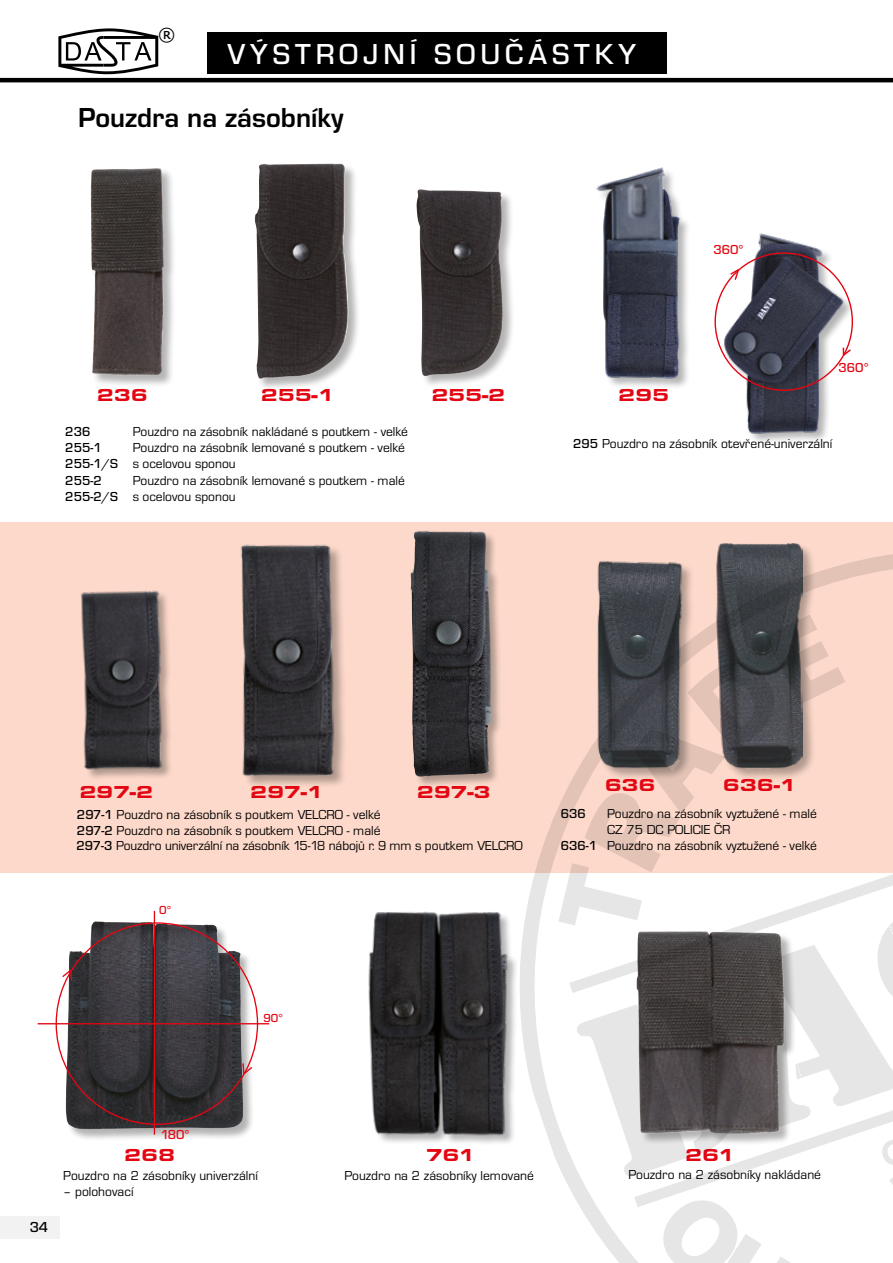
<style>
.page{position:relative;width:893px;height:1263px;background:#fff}
.page>*{position:absolute;margin:0;border:0;box-sizing:border-box;transform-origin:0 0}
.Normální{font:500 30px "Eurostile TOT";letter-spacing:.165em;color:#fff}
.Nadpis_nový{font:700 28.5px "Eurostile TOT";color:#000}
.Normální-2{font:900 expanded 18px "Eurostile TOT";letter-spacing:-.01em;color:#e30613}
.Normální-3{font:17.85px "Tahoma";color:#000}
.t1{font:500 15px "Eurostile TOT";color:#000}
.Normální-4{font:13.5px/16.2px "Eurostile TOT";color:#000}
.Normální-5{font:500 13.5px "Eurostile TOT";color:#000}
.Normální-6{font:500 13.5px "Eurostile TOT";color:#e30613}
.Normální-7{font:500 12px "Eurostile TOT";color:#e30613}
.s1{font-weight:500}
</style>
<div class="page">
<div style="left:0;top:1216px;width:60px;height:22px;background:#f2f2f2"></div>
<div style="left:0;top:522px;width:474px;height:351px;background:#fcd9ca"></div>
<svg style="left:58px;top:28px;width:100px;height:46px"></svg>
<div style="left:66px;top:921px;width:189px;height:220px;background:#000;opacity:.3"></div>
<img style="left:66px;top:921px;width:34px;height:208px">
<div style="left:82px;top:591px;width:91px;height:189px;background:#000;opacity:.3"></div>
<img style="left:68px;top:572px;width:96px;height:218px">
<img style="left:368px;top:911px;width:106px;height:232px">
<div style="left:416px;top:189px;width:99px;height:199px;background:#000;opacity:.3"></div>
<img style="left:416px;top:189px;width:87px;height:189px">
<div style="left:410px;top:531px;width:93px;height:257px;background:#000;opacity:.3"></div>
<img style="left:410px;top:527px;width:64px;height:252px">
<img style="left:596px;top:167px;width:92px;height:220px">
<div style="left:723px;top:234px;width:132px;height:211px;background:#000;opacity:.3"></div>
<img style="left:716px;top:233px;width:129px;height:212px">
<svg style="left:242px;top:1062px;width:12px;height:14px"></svg>
<svg style="left:62px;top:968px;width:11px;height:14px"></svg>
<hr style="left:154px;top:911px;width:1px;height:224px;background:#e30613">
<hr style="left:38px;top:1023px;width:231px;height:1px;background:#e30613">
<svg style="left:841px;top:348px;width:11px;height:9px"></svg>
<svg style="left:729px;top:268px;width:12px;height:13px"></svg>
<img style="left:235px;top:522px;width:118px;height:265px">
<div style="left:254px;top:163px;width:107px;height:228px;background:#000;opacity:.3"></div>
<img style="left:254px;top:163px;width:95px;height:216px">
<div style="left:90px;top:168px;width:86px;height:220px;background:#000;opacity:.3"></div>
<img style="left:91px;top:168px;width:73px;height:208px">
<hr style="left:0;top:78px;width:893px;height:4px;background:#000">
<svg style="left:474px;top:522px;width:419px;height:741px"></svg>
<svg style="left:661px;top:1216px;width:136px;height:47px"></svg>
<svg style="left:558px;top:614px;width:287px;height:125px;background:#8b7e7b"></svg>
<svg style="left:557px;top:739px;width:336px;height:477px"></svg>
<svg style="left:880px;top:1138px;width:13px;height:52px"></svg>
<div style="left:207px;top:32px;width:459px;height:41px;background:#000"></div>
<p class="Normální-3" style="left:158px;top:22px;width:18px">®</p>
<p class="Normální" style="left:228px;top:38px;width:410px">VÝSTROJNÍ SOUČÁSTKY</p>
<p class="Nadpis_nový" style="left:78px;top:102px;width:267px">Pouzdra na zásobníky</p>
<p class="Normální-6" style="left:713px;top:242px;width:32px">360°</p>
<p class="Normální-2" style="left:97px;top:385px;width:52px">236</p>
<p class="Normální-2" style="left:261px;top:385px;width:75px">255-1</p>
<p class="Normální-2" style="left:431px;top:385px;width:75px">255-2</p>
<p class="Normální-2" style="left:618px;top:385px;width:52px">295</p>
<p class="Normální-6" style="left:838px;top:361px;width:32px">360°</p>
<p class="Normální-5" style="left:65px;top:424px;width:27px">236</p>
<p class="Normální-4" style="left:133px;top:424px;width:277px">Pouzdro na zásobník nakládané s poutkem - velké</p>
<p class="Normální-5" style="left:65px;top:440px;width:38px">255-1</p>
<p class="Normální-4" style="left:133px;top:440px;width:274px">Pouzdro na zásobník lemované s poutkem - velké</p>
<p class="Normální-4" style="left:65px;top:456px;width:172px"><span class="s1">255-1/S</span> s ocelovou sponou</p>
<p class="Normální-5" style="left:65px;top:473px;width:38px">255-2</p>
<p class="Normální-4" style="left:133px;top:472px;width:274px">Pouzdro na zásobník lemované s poutkem - malé</p>
<p class="Normální-4" style="left:65px;top:488px;width:172px"><span class="s1">255-2/S</span> s ocelovou sponou</p>
<p class="Normální-4" style="left:573px;top:436px;width:261px"><span class="s1">295</span> Pouzdro na zásobník otevřené-univerzální</p>
<p class="Normální-2" style="left:79px;top:781px;width:75px">297-2</p>
<p class="Normální-2" style="left:250px;top:781px;width:75px">297-1</p>
<p class="Normální-2" style="left:417px;top:781px;width:75px">297-3</p>
<p class="Normální-4" style="left:77px;top:807px;width:305px"><span class="s1">297-1</span> Pouzdro na zásobník s poutkem VELCRO - velké</p>
<p class="Normální-4" style="left:77px;top:823px;width:305px"><span class="s1">297-2</span> Pouzdro na zásobník s poutkem VELCRO - malé</p>
<p class="Normální-4" style="left:77px;top:837px;width:448px"><span class="s1">297-3</span> Pouzdro univerzální na zásobník 15-18 nábojů r. 9 mm s poutkem VELCRO</p>
<p class="Normální-7" style="left:159px;top:903px;width:13px">0°</p>
<p class="Normální-2" style="left:605px;top:775px;width:52px">636</p>
<p class="Normální-2" style="left:723px;top:775px;width:75px">636-1</p>
<p class="Normální-5" style="left:561px;top:806px;width:27px">636</p>
<p class="Normální-4" style="left:607px;top:805px;width:211px">Pouzdro na zásobník vyztužené - malé<br>CZ 75 DC POLICIE ČR</p>
<p class="Normální-4" style="left:561px;top:838px;width:258px"><span class="s1">636-1</span> Pouzdro na zásobník vyztužené - velké</p>
<p class="Normální-7" style="left:263px;top:1012px;width:21px">90°</p>
<p class="t1" style="left:30px;top:1219px;width:20px">34</p>
<p class="Normální-6" style="left:161px;top:1127px;width:30px">180°</p>
<p class="Normální-2" style="left:124px;top:1144px;width:52px">268</p>
<p class="Normální-2" style="left:426px;top:1144px;width:51px">761</p>
<p class="Normální-2" style="left:685px;top:1144px;width:52px">261</p>
<p class="Normální-4" style="left:63px;top:1167px;width:196px">Pouzdro na 2 zásobníky univerzální</p>
<p class="Normální-4" style="left:344px;top:1167px;width:191px">Pouzdro na 2 zásobníky lemované</p>
<p class="Normální-4" style="left:63px;top:1184px;width:72px">– polohovací</p>
<p class="Normální-4" style="left:628px;top:1167px;width:194px">Pouzdro na 2 zásobníky nakládané</p>
</div>
